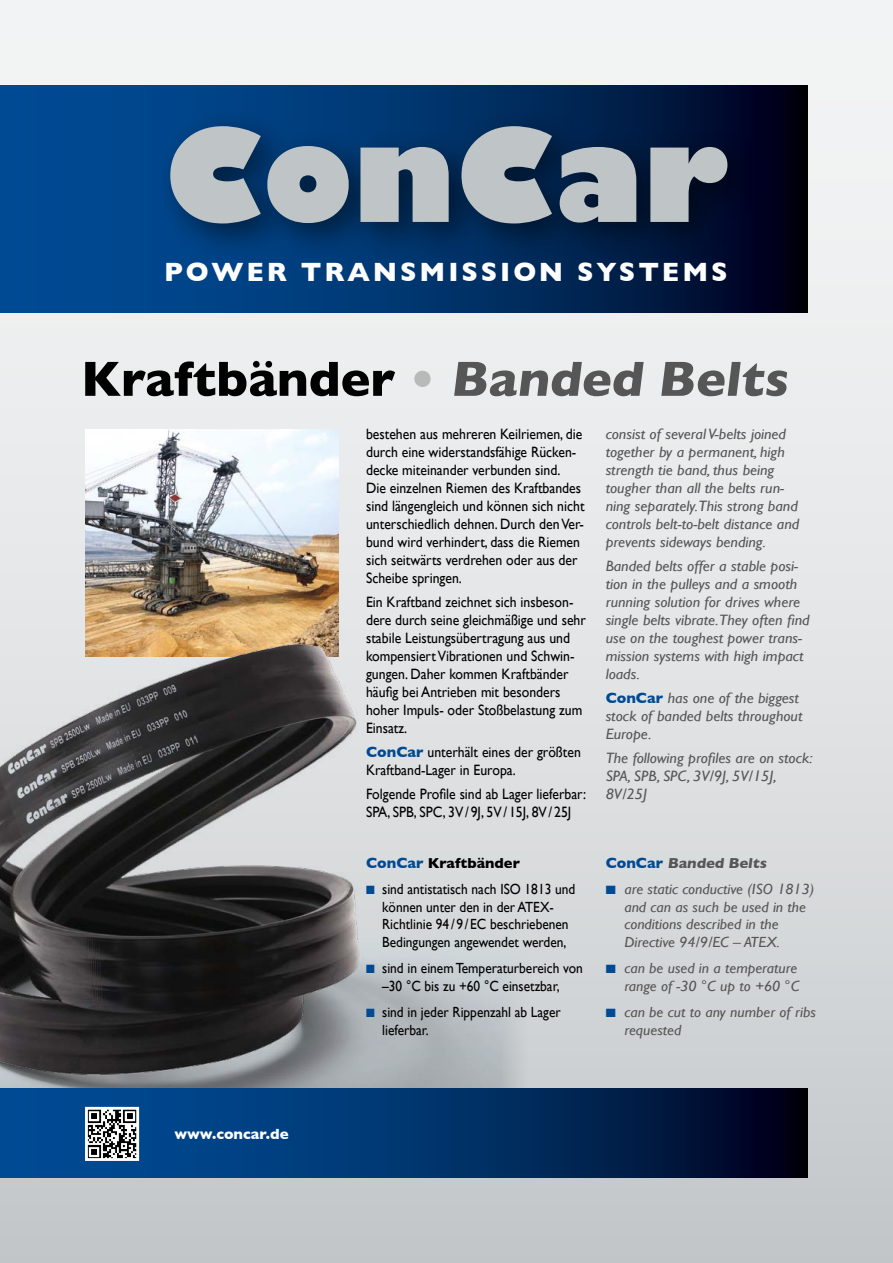
<style>
.page{position:relative;width:893px;height:1263px;background:#fff}
.page>*{position:absolute;margin:0;border:0;box-sizing:border-box;transform-origin:0 0}
.t1{font:700 50.1px "Gill Sans";color:#000}
.t2{font:700 27px "Gill Sans";letter-spacing:.11em;color:#fff}
.t3{font:15px/18px "Gill Sans";color:#000;scale:.92 1}
.t4{font:italic 15px/18px "Gill Sans";color:#565656;scale:1.06 1}
.t5{font:700 15px "Gill Sans";color:#fff}
.t6{font:14.7px/17.7px "Gill Sans";color:#000;scale:.91 1}
.t7{font:italic 14.7px/17.7px "Gill Sans";color:#565656;scale:1.06 1}
.t8{font:700 14.7px "Gill Sans";color:#000}
.t9{font:700 14.7px "Gill Sans";color:#565656}
.s1{color:#b8b9b9}
.s2{color:#565656}
.s3{font-weight:700;color:#004a93}
.s4{font-size:15px;color:#004a93}
.s5{color:#004a93}
.s6{font-weight:700;font-style:normal;color:#004a93}
</style>
<div class="page">
<div style="left:0;top:0;width:893px;height:1263px;background:linear-gradient(to bottom,#fafbfb,#c4c8cb)"></div>
<svg style="left:0;top:85px;width:808px;height:228px;background:#00336b"></svg>
<div style="left:153px;top:109px;width:612px;height:153px;background:#000;opacity:.51"></div>
<svg style="left:170px;top:126px;width:91px;height:97px;background:#8a9cad"></svg>
<svg style="left:267px;top:146px;width:82px;height:77px;background:#91a0ad"></svg>
<svg style="left:360px;top:147px;width:89px;height:75px;background:#a2acb3"></svg>
<svg style="left:461px;top:126px;width:91px;height:97px;background:#8a97a3"></svg>
<svg style="left:560px;top:147px;width:76px;height:76px;background:#9ca5ac"></svg>
<svg style="left:650px;top:147px;width:77px;height:75px;background:#838993"></svg>
<svg style="left:0;top:1089px;width:808px;height:89px;background:#002e64"></svg>
<svg style="left:84px;top:1105px;width:57px;height:57px"></svg>
<img style="left:85px;top:430px;width:253px;height:172px">
<img style="left:0;top:602px;width:372px;height:491px">
<h2 class="t2" style="left:164px;top:256px;width:565px">POWER TRANSMISSION SYSTEMS</h2>
<h1 class="t1" style="left:81px;top:350px;width:715px">Kraftbänder <span class="s1">•</span> <span class="s2">Banded Belts</span></h1>
<p class="t5" style="left:174px;top:1125px;width:116px">www.concar.de</p>
<p class="t3" style="left:366px;top:425px;width:239px">bestehen aus mehreren Keilriemen, die durch eine widerstandsfähige Rücken&shy;decke miteinander verbunden sind.<br>Die einzelnen Riemen des Kraftbandes sind längengleich und können sich nicht unterschiedlich dehnen. Durch den Ver&shy;bund wird verhindert, dass die Riemen sich seitwärts verdrehen oder aus der Scheibe springen.</p>
<p class="t3" style="left:366px;top:593px;width:241px">Ein Kraftband zeichnet sich insbeson&shy;dere durch seine gleichmäßige und sehr stabile Leistungsübertragung aus und kompensiert Vibrationen und Schwin&shy;gungen. Daher kommen Kraftbänder häufig bei Antrieben mit besonders hoher Impuls- oder Stoßbelastung zum Einsatz.</p>
<p class="t3" style="left:366px;top:743px;width:235px"><span class="s3">ConCar</span> unterhält eines der größten<br>Kraftband-Lager in Europa.</p>
<p class="t3" style="left:366px;top:785px;width:241px">Folgende Profile sind ab Lager lieferbar:<br>SPA, SPB, SPC, 3V/9J, 5V/15J, 8V/25J</p>
<p class="t8" style="left:366px;top:854px;width:155px"><span class="s4">ConCar</span> Kraftbänder</p>
<p class="t6" style="left:382px;top:880px;width:214px;text-indent:-16px"><span class="s5">■</span> sind antistatisch nach ISO 1813 und können unter den in der ATEX-Richtlinie 94/9/EC beschriebenen Bedingungen angewendet werden,</p>
<p class="t6" style="left:366px;top:959px;width:240px;text-align:center"><span class="s5">■</span> sind in einem Temperaturbereich von –30 °C bis zu +60 °C einsetzbar,</p>
<p class="t6" style="left:382px;top:1003px;width:198px;text-indent:-16px"><span class="s5">■</span> sind in jeder Rippenzahl ab Lager lieferbar.</p>
<p class="t4" style="left:606px;top:425px;width:184px">consist of several V-belts joined together by a permanent, high strength tie band, thus being tougher than all the belts run&shy;ning separately.This strong band controls belt-to-belt distance and prevents sideways bending.</p>
<p class="t4" style="left:606px;top:557px;width:194px">Banded belts offer a stable posi&shy;tion in the pulleys and a smooth running solution for drives where single belts vibrate.They often find use on the toughest power trans&shy;mission systems with high impact loads.</p>
<p class="t4" style="left:606px;top:689px;width:187px"><span class="s6">ConCar</span> has one of the biggest stock of banded belts throughout<br>Europe.</p>
<p class="t4" style="left:606px;top:749px;width:197px">The following profiles are on stock:<br>SPA, SPB, SPC, 3V/9J, 5V/15J,<br>8V/25J</p>
<p class="t9" style="left:606px;top:854px;width:164px"><span class="s4">ConCa r</span> Banded Belts</p>
<p class="t7" style="left:624px;top:880px;width:181px;text-indent:-19px"><span class="s5">■</span> are static conductive (ISO 1813) and can as such be used in the conditions described in the<br>Directive 94/9/EC – ATEX.</p>
<p class="t7" style="left:606px;top:959px;width:184px;text-align:right"><span class="s5">■</span> can be used in a temperature range of -30 °C up to +60 °C</p>
<p class="t7" style="left:624px;top:1003px;width:182px;text-indent:-19px"><span class="s5">■</span> can be cut to any number of ribs requested</p>
</div>
